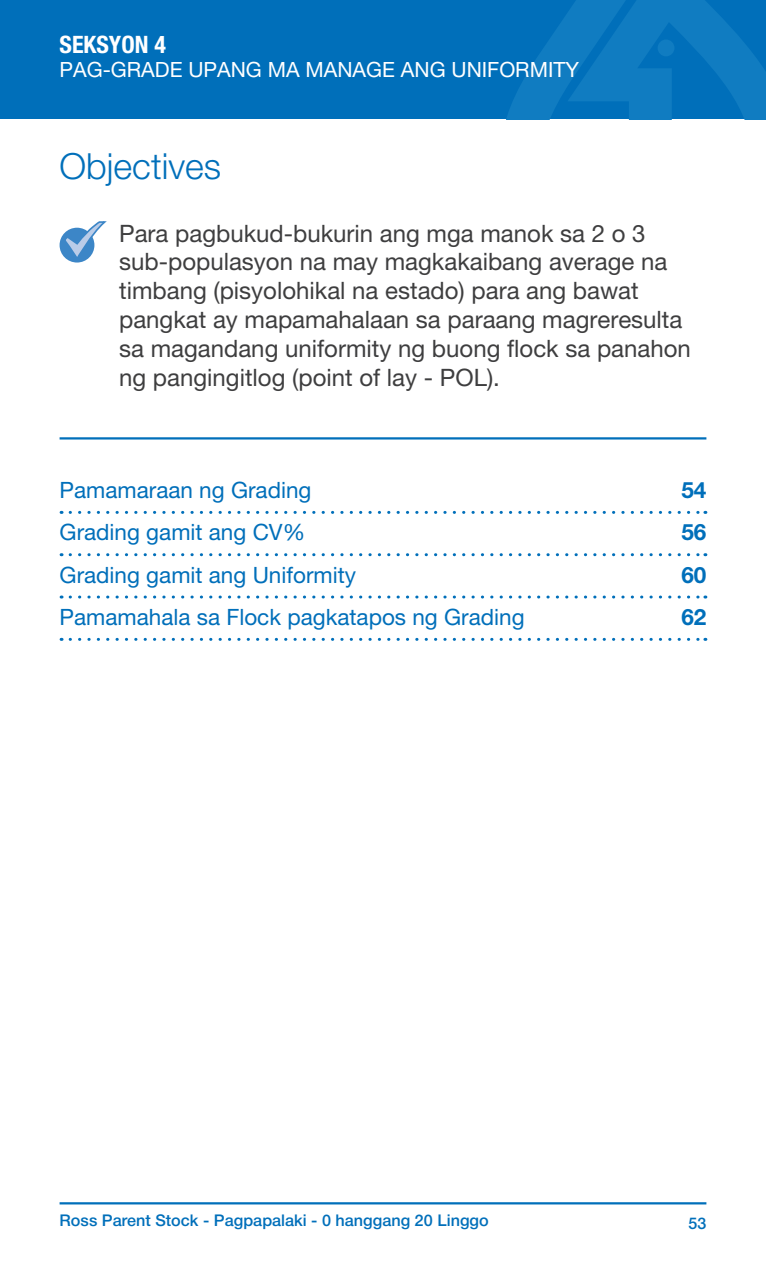
<style>
.page{position:relative;width:766px;height:1276px;background:#fff}
.page>*{position:absolute;margin:0;border:0;box-sizing:border-box;transform-origin:0 0}
.Section_Header_H1{font:300 36px "Helvetica Neue LT Pro";color:#006fba}
.Objectives{font:24px/28.8px "Helvetica Neue LT Pro";color:#3e3e3f}
.Top_Header_Section{font:700 condensed 24px "Helvetica Neue LT Pro";color:#fff}
.Contents_L2{font:22.5px "Helvetica Neue LT Pro";color:#006fba}
.Contents_L2-2{font:700 22.5px "Helvetica Neue LT Pro";color:#006fba}
.Top_header_L{font:21px "Helvetica Neue LT Pro";color:#fff}
.t1{font:500 16.2px "Helvetica Neue";color:#006fba}
</style>
<div class="page">
<div style="left:0;top:0;width:765px;height:119px;background:#006fba"></div>
<svg style="left:507px;top:0;width:258px;height:119px"></svg>
<div style="left:657px;top:39px;width:17px;height:17px;background:#107cc1;border-radius:50%"></div>
<hr style="left:60px;top:1202px;width:646px;height:2px;background:#006fba">
<hr style="left:60px;top:437px;width:646px;height:2px;background:#006fba">
<svg style="left:70px;top:511px;width:635px;height:3px"></svg>
<svg style="left:70px;top:553px;width:635px;height:3px"></svg>
<svg style="left:70px;top:595px;width:635px;height:3px"></svg>
<svg style="left:70px;top:638px;width:635px;height:3px"></svg>
<div style="left:60px;top:228px;width:34px;height:34px;background:#3c86c7;border-radius:50%"></div>
<svg style="left:63px;top:221px;width:44px;height:40px"></svg>
<p class="Top_Header_Section" style="left:60px;top:30px;width:108px">SEKSYON 4</p>
<p class="Top_header_L" style="left:60px;top:57px;width:521px">PAG-GRADE UPANG MA MANAGE ANG UNIFORMITY</p>
<p class="Section_Header_H1" style="left:60px;top:144px;width:163px">Objectives</p>
<p class="Objectives" style="left:119px;top:218px;width:573px">Para pagbukud-bukurin ang mga manok sa 2 o 3 sub-populasyon na may magkakaibang average na timbang (pisyolohikal na estado) para ang bawat pangkat ay mapamahalaan sa paraang magreresulta sa magandang uniformity ng buong flock sa panahon ng pangingitlog (point of lay - POL).</p>
<p class="Contents_L2" style="left:60px;top:476px;width:253px">Pamamaraan ng Grading</p>
<p class="Contents_L2-2" style="left:681px;top:476px;width:27px">54</p>
<p class="Contents_L2" style="left:60px;top:518px;width:247px">Grading gamit ang CV%</p>
<p class="Contents_L2-2" style="left:681px;top:518px;width:27px">56</p>
<p class="Contents_L2" style="left:60px;top:561px;width:298px">Grading gamit ang Uniformity</p>
<p class="Contents_L2-2" style="left:681px;top:561px;width:27px">60</p>
<p class="Contents_L2" style="left:60px;top:603px;width:466px">Pamamahala sa Flock pagkatapos ng Grading</p>
<p class="Contents_L2-2" style="left:681px;top:603px;width:27px">62</p>
<p class="t1" style="left:60px;top:1207px;width:430px">Ross Parent Stock - Pagpapalaki - 0 hanggang 20 Linggo</p>
<p class="t1" style="left:688px;top:1210px;width:20px">53</p>
</div>
